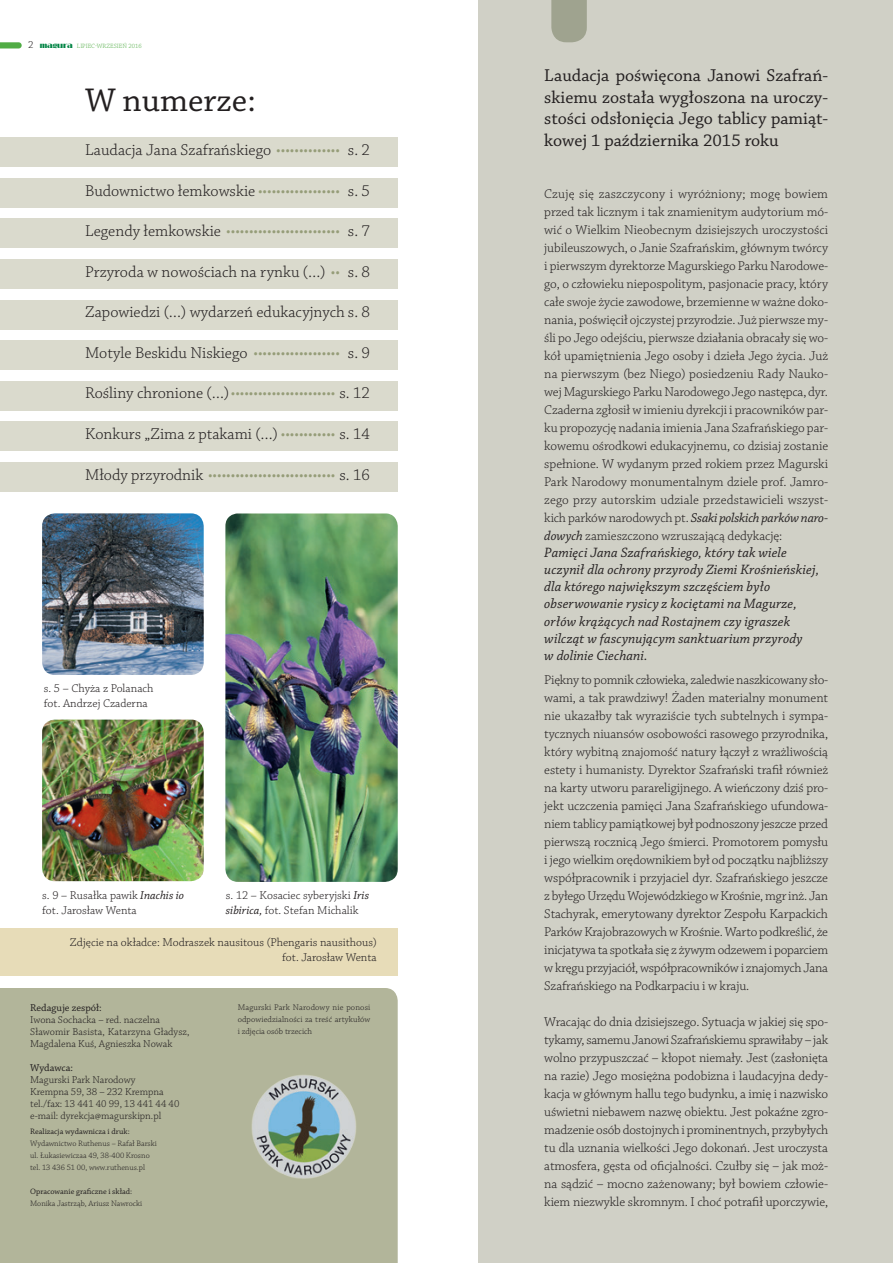
<style>
.page{position:relative;width:893px;height:1263px;background:#fff}
.page>*{position:absolute;margin:0;border:0;box-sizing:border-box;transform-origin:0 0}
.tytuł{font:34.5px "Chaparral Pro";color:#231f20}
.LID{font:18px/21.6px "Chaparral Pro";color:#231f20;text-align:justify}
.spis_tresci{font:300 16.5px "Chaparral Pro";color:#231f20}
.spis_tresci-2{font:300 16.5px "Chaparral Pro";color:#969d79}
.cytat-wiersz{font:italic 14.25px/17.1px "Chaparral Pro";letter-spacing:.01em;color:#231f20}
.akapit{font:300 13.5px/18px "Chaparral Pro";letter-spacing:-.005em;color:#231f20;text-align:justify}
.podpis_pod_ilustracj{font:300 12px/14.4px "Chaparral Pro";color:#231f20}
.spis_tresci-3{font:300 10.5px/12px "Chaparral Pro";color:#231f20}
.spis_tresci-4{font:10.5px "Chaparral Pro";color:#231f20}
.spis_tresci-5{font:300 8.7px/12px "Chaparral Pro";letter-spacing:.01em;color:#231f20;text-align:justify}
.spis_tresci-6{font:300 8.25px "Chaparral Pro";color:#231f20}
.spis_tresci-7{font:8.25px "Chaparral Pro";color:#231f20}
.t1{font:300 6.45px "Chaparral Pro";color:#50ac44}
.s1{font-size:10.5px;color:#231f20}
.s2{font-family:"Broadway L2";font-weight:400;font-size:7.5px;color:#008444}
.s3{color:#969d79}
.s4{color:#231f20}
.s5{font-weight:400;font-style:italic}
</style>
<div class="page">
<div style="left:0;top:988px;width:398px;height:275px;background:#b2b59a"></div>
<img style="left:42px;top:513px;width:162px;height:162px">
<img style="left:42px;top:719px;width:162px;height:162px">
<img style="left:225px;top:513px;width:173px;height:369px">
<div style="left:478px;top:0;width:415px;height:1263px;background:#d0d0c6"></div>
<img style="left:238px;top:1060px;width:132px;height:132px">
<svg style="left:551px;top:0;width:36px;height:42px;background:#a2a692"></svg>
<div style="left:0;top:137px;width:398px;height:30px;background:#dadacd"></div>
<div style="left:0;top:178px;width:398px;height:30px;background:#dadacd"></div>
<div style="left:0;top:259px;width:398px;height:30px;background:#dadacd"></div>
<div style="left:0;top:300px;width:398px;height:30px;background:#dadacd"></div>
<div style="left:0;top:340px;width:398px;height:30px;background:#dadacd"></div>
<div style="left:0;top:421px;width:398px;height:30px;background:#dadacd"></div>
<div style="left:0;top:381px;width:398px;height:30px;background:#dadacd"></div>
<div style="left:0;top:462px;width:398px;height:30px;background:#dadacd"></div>
<div style="left:0;top:928px;width:398px;height:48px;background:#e7dcb8"></div>
<div style="left:0;top:218px;width:398px;height:30px;background:#dadacd"></div>
<svg style="left:0;top:42px;width:22px;height:6px"></svg>
<p class="t1" style="left:28px;top:43px;width:115px"><span class="s1">2</span> <span class="s2">magura</span> LIPIEC-WRZESIEŃ 2016</p>
<p class="tytuł" style="left:85px;top:81px;width:172px">W numerze:</p>
<p class="spis_tresci" style="left:85px;top:141px;width:286px">Laudacja Jana Szafrańskiego <span class="s3">•••••••••••••••</span> s. 2</p>
<p class="spis_tresci" style="left:85px;top:182px;width:286px">Budownictwo łemkowskie<span class="s3">•••••••••••••••••••</span> s. 5</p>
<p class="spis_tresci-2" style="left:85px;top:222px;width:286px"><span class="s4">Legendy łemkowskie</span> •••••••••••••••••••••••••• <span class="s4">s. 7</span></p>
<p class="spis_tresci" style="left:85px;top:263px;width:286px">Przyroda w nowościach na rynku (…) <span class="s3">•••</span> s. 8</p>
<p class="spis_tresci" style="left:85px;top:303px;width:286px">Zapowiedzi (…) wydarzeń edukacyjnych s. 8</p>
<p class="spis_tresci" style="left:85px;top:344px;width:286px">Motyle Beskidu Niskiego <span class="s3">••••••••••••••••••••</span> s. 9</p>
<p class="spis_tresci-2" style="left:85px;top:384px;width:286px"><span class="s4">Rośliny chronione (…)</span>•••••••••••••••••••••••• <span class="s4">s. 12</span></p>
<p class="spis_tresci" style="left:85px;top:425px;width:286px">Konkurs „Zima z ptakami (…)<span class="s3">•••••••••••••</span> s. 14</p>
<p class="spis_tresci-2" style="left:85px;top:465px;width:286px"><span class="s4">Młody przyrodnik</span> ••••••••••••••••••••••••••••• <span class="s4">s. 16</span></p>
<p class="podpis_pod_ilustracj" style="left:44px;top:682px;width:111px">s. 5 – Chyża z Polanach fot. Andrzej Czaderna</p>
<p class="podpis_pod_ilustracj" style="left:42px;top:889px;width:143px">s. 9 – Rusałka pawik <span class="s5">Inachis io </span>fot. Jarosław Wenta</p>
<p class="podpis_pod_ilustracj" style="left:226px;top:889px;width:145px">s. 12 – Kosaciec syberyjski <span class="s5">Iris sibirica,</span> fot. Stefan Michalik</p>
<p class="podpis_pod_ilustracj" style="left:70px;top:936px;width:308px;text-align:right">Zdjęcie na okładce: Modraszek nausitous (Phengaris nausithous) fot. Jarosław Wenta</p>
<p class="spis_tresci-4" style="left:30px;top:1002px;width:73px">Redaguje zespół:</p>
<p class="spis_tresci-3" style="left:30px;top:1014px;width:131px">Iwona Sochacka – red. naczelna</p>
<p class="spis_tresci-3" style="left:30px;top:1026px;width:161px">Sławomir Basista, Katarzyna Gładysz,<br>Magdalena Kuś, Agnieszka Nowak</p>
<p class="spis_tresci-4" style="left:30px;top:1062px;width:45px">Wydawca:</p>
<p class="spis_tresci-3" style="left:30px;top:1074px;width:107px">Magurski Park Narodowy</p>
<p class="spis_tresci-3" style="left:30px;top:1086px;width:135px">Krempna 59, 38 – 232 Krempna</p>
<p class="spis_tresci-3" style="left:30px;top:1098px;width:151px">tel./fax: 13 441 40 99, 13 441 44 40</p>
<p class="spis_tresci-3" style="left:30px;top:1110px;width:133px">e-mail: dyrekcja@magurskipn.pl</p>
<p class="spis_tresci-7" style="left:30px;top:1127px;width:101px">Realizacja wydawnicza i druk:</p>
<p class="spis_tresci-6" style="left:30px;top:1139px;width:128px">Wydawnictwo Ruthenus – Rafał Barski</p>
<p class="spis_tresci-6" style="left:30px;top:1151px;width:121px">ul. Łukasiewiczaa 49, 38-400 Krosno</p>
<p class="spis_tresci-6" style="left:30px;top:1163px;width:116px">tel. 13 436 51 00, www.ruthenus.pl</p>
<p class="spis_tresci-7" style="left:30px;top:1187px;width:104px">Opracowanie graficzne i skład:</p>
<p class="spis_tresci-6" style="left:30px;top:1199px;width:113px">Monika Jastrząb, Ariusz Nawrocki</p>
<p class="spis_tresci-5" style="left:238px;top:1002px;width:134px">Magurski Park Narodowy nie ponosi odpowiedzialności za treść artykułów i zdjęcia osób trzecich</p>
<p class="LID" style="left:544px;top:65px;width:285px">Laudacja poświęcona Janowi Szafrań&shy;skiemu została wygłoszona na uroczy&shy;stości odsłonięcia Jego tablicy pamiąt&shy;kowej 1 października 2015 roku</p>
<p class="akapit" style="left:544px;top:185px;width:285px">Czuję się zaszczycony i wyróżniony; mogę bowiem przed tak licznym i tak znamienitym audytorium mó&shy;wić o Wielkim Nieobecnym dzisiejszych uroczystości jubileuszowych, o Janie Szafrańskim, głównym twórcy i pierwszym dyrektorze Magurskiego Parku Narodowe&shy;go, o człowieku niepospolitym, pasjonacie pracy, który całe swoje życie zawodowe, brzemienne w ważne doko&shy;nania, poświęcił ojczystej przyrodzie. Już pierwsze my&shy;śli po Jego odejściu, pierwsze działania obracały się wo&shy;kół upamiętnienia Jego osoby i dzieła Jego życia. Już na pierwszym (bez Niego) posiedzeniu Rady Nauko&shy;wej Magurskiego Parku Narodowego Jego następca, dyr.<br>Czaderna zgłosił w imieniu dyrekcji i pracowników par&shy;ku propozycję nadania imienia Jana Szafrańskiego par&shy;kowemu ośrodkowi edukacyjnemu, co dzisiaj zostanie spełnione. W wydanym przed rokiem przez Magurski Park Narodowy monumentalnym dziele prof. Jamro&shy;zego przy autorskim udziale przedstawicieli wszyst&shy;kich parków narodowych pt. <span class="s5">Ssaki polskich parków naro&shy;dowych</span> zamieszczono wzruszającą dedykację:</p>
<p class="cytat-wiersz" style="left:544px;top:545px;width:276px">Pamięci Jana Szafrańskiego, który tak wiele uczynił dla ochrony przyrody Ziemi Krośnieńskiej, dla którego największym szczęściem było obserwowanie rysicy z kociętami na Magurze, orłów krążących nad Rostajnem czy igraszek wilcząt w fascynującym sanktuarium przyrody<br>w dolinie Ciechani.</p>
<p class="akapit" style="left:544px;top:671px;width:285px">Piękny to pomnik człowieka, zaledwie naszkicowany sło&shy;wami, a tak prawdziwy! Żaden materialny monument nie ukazałby tak wyraziście tych subtelnych i sympa&shy;tycznych niuansów osobowości rasowego przyrodnika, który wybitną znajomość natury łączył z wrażliwością estety i humanisty. Dyrektor Szafrański trafił również na karty utworu parareligijnego. A wieńczony dziś pro&shy;jekt uczczenia pamięci Jana Szafrańskiego ufundowa&shy;niem tablicy pamiątkowej był podnoszony jeszcze przed pierwszą rocznicą Jego śmierci. Promotorem pomysłu i jego wielkim orędownikiem był od początku najbliższy współpracownik i przyjaciel dyr. Szafrańskiego jeszcze z byłego Urzędu Wojewódzkiego w Krośnie, mgr inż. Jan Stachyrak, emerytowany dyrektor Zespołu Karpackich Parków Krajobrazowych w Krośnie. Warto podkreślić, że inicjatywa ta spotkała się z żywym odzewem i poparciem w kręgu przyjaciół, współpracowników i znajomych Jana Szafrańskiego na Podkarpaciu i w kraju.</p>
<p class="akapit" style="left:544px;top:1013px;width:285px">Wracając do dnia dzisiejszego. Sytuacja w jakiej się spo&shy;tykamy, samemu Janowi Szafrańskiemu sprawiłaby – jak wolno przypuszczać – kłopot niemały. Jest (zasłonięta na razie) Jego mosiężna podobizna i laudacyjna dedy&shy;kacja w głównym hallu tego budynku, a imię i nazwisko uświetni niebawem nazwę obiektu. Jest pokaźne zgro&shy;madzenie osób dostojnych i prominentnych, przybyłych tu dla uznania wielkości Jego dokonań. Jest uroczysta atmosfera, gęsta od oficjalności. Czułby się – jak moż&shy;na sądzić – mocno zażenowany; był bowiem człowie&shy;kiem niezwykle skromnym. I choć potrafił uporczywie,</p>
</div>
